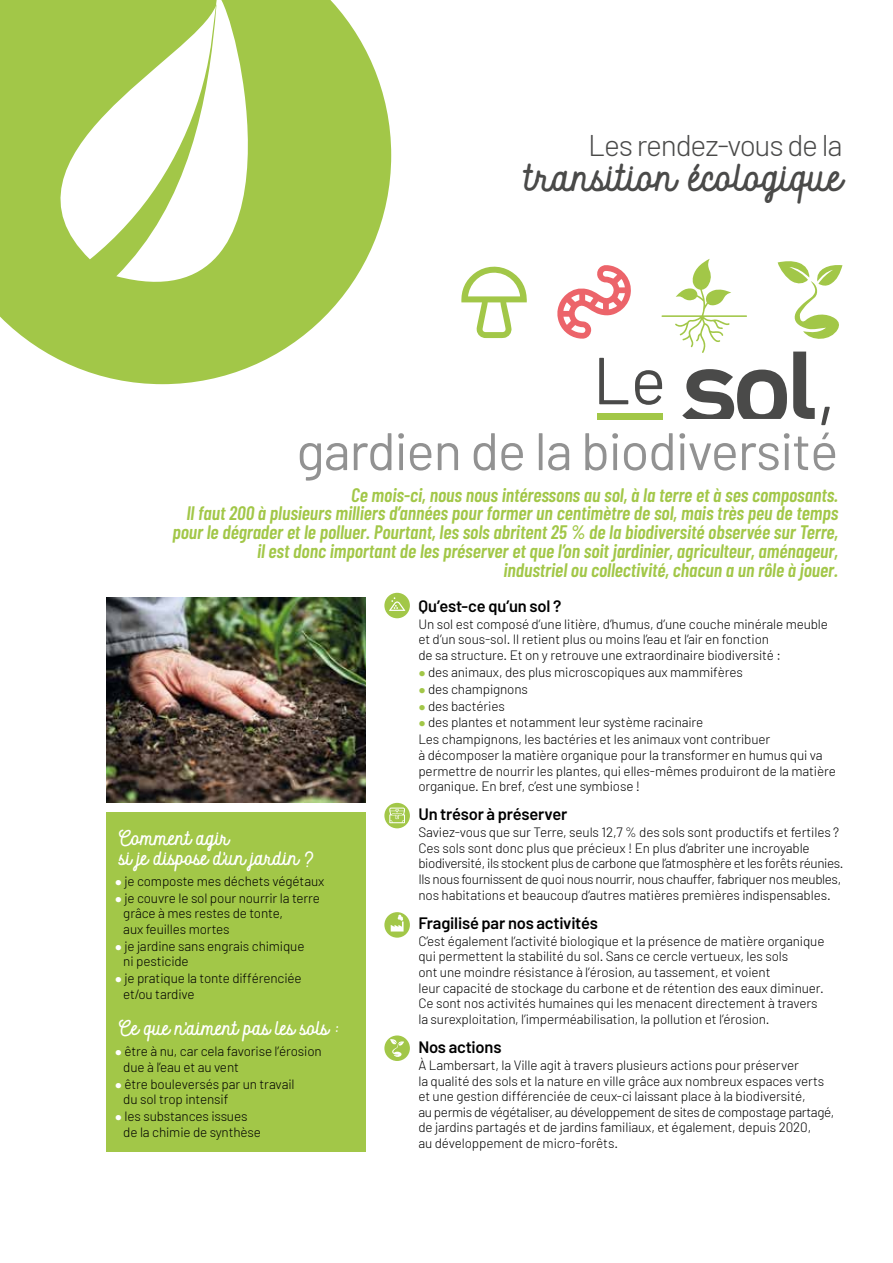
<style>
.page{position:relative;width:893px;height:1263px;background:#fff}
.page>*{position:absolute;margin:0;border:0;box-sizing:border-box;transform-origin:0 0}
.t1{font:700 104.4px "DINCUT";color:#4a4a49}
.t2{font:52.8px "Barlow";letter-spacing:-.02em;color:#929292}
.t3{font:38.25px "Autoguardf 7";color:#4a4a49}
.t4{font:300 30px "Barlow";letter-spacing:-.04em;color:#4a4a49}
.t5{font:italic 600 19.5px/18.8px "Barlow Condensed";color:#a2c748;text-align:right}
.t6{font:19.5px/19.5px "Autoguard 8 Regular";letter-spacing:-.005em;color:#fff}
.t7{font:600 16.5px "Barlow";letter-spacing:-.015em;color:#000}
.t8{font:300 13.5px/15.6px "Barlow";letter-spacing:-.01em;color:#000}
.s1{font-family:"Barlow";font-weight:400;font-size:66.45px}
.s2{font-family:"Barlow";font-weight:400;font-size:78.6px}
.s3{font-size:24px;color:#fff}
.s4{font-size:24px;color:#a2c748}
</style>
<div class="page">
<svg style="left:0;top:0;width:391px;height:384px;fill:#a2c748"></svg>
<div style="left:106px;top:812px;width:260px;height:16px;background:#a2c748"></div>
<div style="left:106px;top:817px;width:260px;height:67px;background:#a2c748"></div>
<div style="left:106px;top:870px;width:260px;height:79px;background:#a2c748"></div>
<div style="left:106px;top:918px;width:260px;height:64px;background:#a2c748"></div>
<div style="left:106px;top:950px;width:260px;height:64px;background:#a2c748"></div>
<div style="left:106px;top:1007px;width:260px;height:48px;background:#a2c748"></div>
<div style="left:106px;top:1024px;width:260px;height:63px;background:#a2c748"></div>
<div style="left:106px;top:1056px;width:260px;height:64px;background:#a2c748"></div>
<div style="left:106px;top:1089px;width:260px;height:63px;background:#a2c748"></div>
<div style="left:597px;top:413px;width:66px;height:6px;background:#a2c748"></div>
<img style="left:106px;top:598px;width:260px;height:204px">
<svg style="left:557px;top:265px;width:74px;height:74px"></svg>
<svg style="left:661px;top:259px;width:86px;height:94px"></svg>
<svg style="left:461px;top:266px;width:66px;height:72px"></svg>
<svg style="left:778px;top:261px;width:64px;height:78px"></svg>
<div style="left:384px;top:593px;width:26px;height:25px;background:#a2c748;border-radius:50%"></div>
<svg style="left:389px;top:597px;width:16px;height:14px"></svg>
<svg style="left:384px;top:803px;width:26px;height:25px"></svg>
<svg style="left:389px;top:807px;width:16px;height:16px"></svg>
<svg style="left:384px;top:912px;width:26px;height:26px"></svg>
<svg style="left:391px;top:915px;width:13px;height:16px"></svg>
<div style="left:384px;top:1035px;width:26px;height:26px;background:#a2c748;border-radius:50%"></div>
<svg style="left:390px;top:1039px;width:14px;height:18px"></svg>
<h3 class="t4" style="left:588px;top:127px;width:256px">Les rendez-vous de la</h3>
<h3 class="t3" style="left:525px;top:153px;width:319px">transition écologique</h3>
<h1 class="t1" style="left:593px;top:314px;width:245px"><span class="s1">Le</span> sol<span class="s2">,</span></h1>
<h2 class="t2" style="left:296px;top:418px;width:543px">gardien de la biodiversité</h2>
<p class="t5" style="left:172px;top:484px;width:667px">Ce mois-ci, nous nous intéressons au sol, à la terre et à ses composants.<br>Il faut 200 à plusieurs milliers d’années pour former un centimètre de sol, mais très peu de temps pour le dégrader et le polluer. Pourtant, les sols abritent 25 % de la biodiversité observée sur Terre, il est donc important de les préserver et que l’on soit jardinier, agriculteur, aménageur,<br>industriel ou collectivité, chacun a un rôle à jouer.</p>
<h3 class="t6" style="left:119px;top:829px;width:196px">Comment agir<br>si je dispose d’un jardin ?</h3>
<p class="t8" style="left:115px;top:873px;width:211px"><span class="s3">•</span> je composte mes déchets végétaux</p>
<p class="t8" style="left:123px;top:889px;width:198px;text-indent:-9px"><span class="s3">•</span> je couvre le sol pour nourrir la terre grâce à mes restes de tonte,<br>aux feuilles mortes</p>
<p class="t8" style="left:123px;top:937px;width:183px;text-indent:-9px"><span class="s3">•</span> je jardine sans engrais chimique ni pesticide</p>
<p class="t8" style="left:123px;top:970px;width:180px;text-indent:-9px"><span class="s3">•</span> je pratique la tonte différenciée et/ou tardive</p>
<h3 class="t6" style="left:119px;top:1019px;width:222px">Ce que n’aiment pas les sols :</h3>
<p class="t8" style="left:123px;top:1043px;width:200px;text-indent:-9px"><span class="s3">•</span> être à nu, car cela favorise l’érosion due à l’eau et au vent</p>
<p class="t8" style="left:123px;top:1076px;width:173px;text-indent:-9px"><span class="s3">•</span> être bouleversés par un travail du sol trop intensif</p>
<p class="t8" style="left:123px;top:1108px;width:139px;text-indent:-9px"><span class="s3">•</span> les substances issues de la chimie de synthèse</p>
<p class="t7" style="left:418px;top:596px;width:145px">Qu’est-ce qu’un sol ?</p>
<p class="t8" style="left:418px;top:616px;width:411px">Un sol est composé d’une litière, d’humus, d’une couche minérale meuble et d’un sous-sol. Il retient plus ou moins l’eau et l’air en fonction<br>de sa structure. Et on y retrouve une extraordinaire biodiversité :</p>
<p class="t8" style="left:418px;top:664px;width:326px"><span class="s4">•</span> des animaux, des plus microscopiques aux mammifères</p>
<p class="t8" style="left:418px;top:681px;width:111px"><span class="s4">•</span> des champignons</p>
<p class="t8" style="left:418px;top:697px;width:88px"><span class="s4">•</span> des bactéries</p>
<p class="t8" style="left:418px;top:714px;width:353px;line-height:16.8px"><span class="s4">•</span> des plantes et notamment leur système racinaire<br>Les champignons, les bactéries et les animaux vont contribuer</p>
<p class="t8" style="left:418px;top:747px;width:419px">à décomposer la matière organique pour la transformer en humus qui va permettre de nourrir les plantes, qui elles-mêmes produiront de la matière organique. En bref, c’est une symbiose !</p>
<p class="t7" style="left:418px;top:804px;width:150px">Un trésor à préserver</p>
<p class="t8" style="left:418px;top:824px;width:427px">Saviez-vous que sur Terre, seuls 12,7 % des sols sont productifs et fertiles ?<br>Ces sols sont donc plus que précieux ! En plus d’abriter une incroyable biodiversité, ils stockent plus de carbone que l’atmosphère et les forêts réunies.<br>Ils nous fournissent de quoi nous nourrir, nous chauffer, fabriquer nos meubles, nos habitations et beaucoup d’autres matières premières indispensables.</p>
<p class="t7" style="left:418px;top:913px;width:181px">Fragilisé par nos activités</p>
<p class="t8" style="left:418px;top:933px;width:408px">C’est également l’activité biologique et la présence de matière organique qui permettent la stabilité du sol. Sans ce cercle vertueux, les sols<br>ont une moindre résistance à l’érosion, au tassement, et voient<br>leur capacité de stockage du carbone et de rétention des eaux diminuer.<br>Ce sont nos activités humaines qui les menacent directement à travers la surexploitation, l’imperméabilisation, la pollution et l’érosion.</p>
<p class="t7" style="left:418px;top:1037px;width:85px">Nos actions</p>
<p class="t8" style="left:418px;top:1057px;width:418px">À Lambersart, la Ville agit à travers plusieurs actions pour préserver<br>la qualité des sols et la nature en ville grâce aux nombreux espaces verts et une gestion différenciée de ceux-ci laissant place à la biodiversité,<br>au permis de végétaliser, au développement de sites de compostage partagé, de jardins partagés et de jardins familiaux, et également, depuis 2020,<br>au développement de micro-forêts.</p>
</div>
